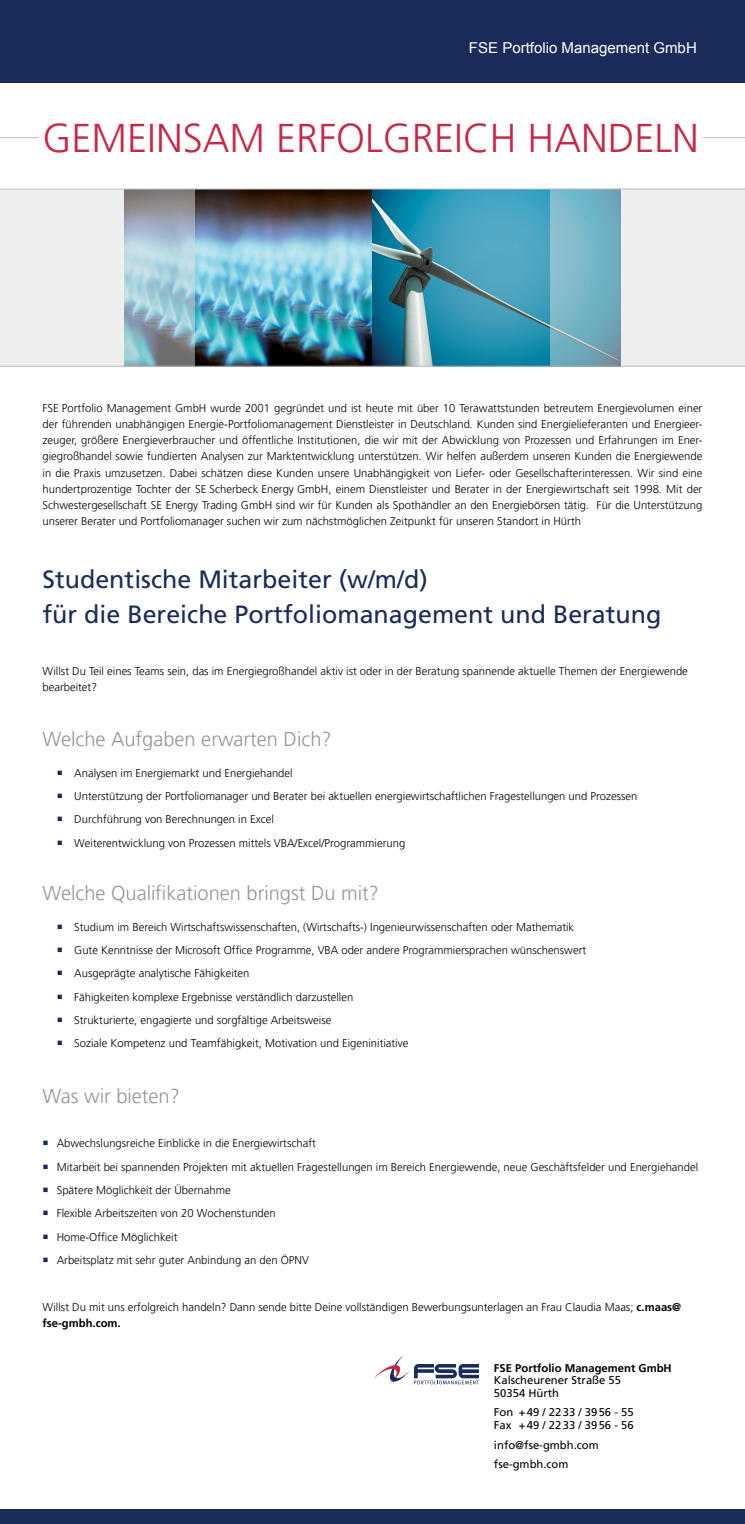
<style>
.page{position:relative;width:745px;height:1524px;background:#fff}
.page>*{position:absolute;margin:0;border:0;box-sizing:border-box;transform-origin:0 0}
.t1{font:300 40px "Frutiger LT Pro";color:#c42948}
.t2{font:25px/34.6px "Frutiger LT Com";color:#1b2c5b}
.t3{font:300 20px "Frutiger LT Pro";color:#939598}
.t4{font:15px "Arial";color:#fff}
.t5{font:300 11.25px/16.2px "Frutiger LT Pro";color:#000;text-align:justify}
.t6{font:11.25px/12.5px "Frutiger LT Com";color:#000}
.t7{font:700 11.25px "Frutiger LT Com";color:#000}
.s1{color:#1b2c5b}
.s2{font-family:"Frutiger LT Com";font-weight:700}
</style>
<div class="page">
<div style="left:0;top:0;width:744px;height:82px;background:#1b2c5b"></div>
<div style="left:0;top:1509px;width:744px;height:15px;background:#1b2c5b"></div>
<hr style="left:0;top:137px;width:39px;height:1px;background:#bcbec0">
<hr style="left:702px;top:137px;width:42px;height:1px;background:#bcbec0">
<svg style="left:374px;top:1356px;width:104px;height:29px"></svg>
<img style="left:195px;top:190px;width:354px;height:176px">
<svg style="left:0;top:190px;width:195px;height:176px;background:#cfd8dc"></svg>
<svg style="left:549px;top:190px;width:195px;height:176px;background:#c0d7dd"></svg>
<hr style="left:0;top:189px;width:744px;height:1px;background:#bcbec0">
<hr style="left:0;top:366px;width:744px;height:1px;background:#bcbec0">
<h3 class="t4" style="left:468px;top:38px;width:229px">FSE Portfolio Management GmbH</h3>
<h1 class="t1" style="left:43px;top:115px;width:657px">Gemeinsam erfolg reich handeln</h1>
<p class="t5" style="left:43px;top:400px;width:661px;text-indent:19px">Portfolio Management GmbH wurde 2001 gegründet und ist heute mit über 10 Terawattstunden betreutem Energievolumen einer der führenden unabhängigen Energie-Portfoliomanagement Dienstleister in Deutschland. Kunden sind Energielieferanten und Energieer&shy;zeuger, größere Energieverbraucher und öffentliche Institutionen, die wir mit der Abwicklung von Prozessen und Erfahrungen im Ener&shy;giegroßhandel sowie fundierten Analysen zur Marktentwicklung unterstützen. Wir helfen außerdem unseren Kunden die Energiewende in die Praxis umzusetzen. Dabei schätzen diese Kunden unsere Unabhängigkeit von Liefer- oder Gesellschafterinteressen. Wir sind eine hundertprozentige Tochter der SE-S</p>
<p class="t5" style="left:43px;top:400px;width:5px">FSE</p>
<p class="t5" style="left:43px;top:481px;width:661px;text-indent:172px">cherbeck -Energy GmbH, einem Dienstleister und Berater in der Energiewirtschaft seit 1998. M it der Schwestergesellschaft SE Energy Trading GmbH sind wir für Kunden als Spothändler an den Energiebörsen tätig. Für die Unterstützung unserer Berater und Portfoliomanager suchen wir zum nächstmöglichen Zeitpunkt für unseren Standort in H ürth</p>
<h2 class="t2" style="left:43px;top:562px;width:620px">Studentische Mitarbeiter (w/m/d)<br>für die Bereiche Portfoliomanagement und Beratung</h2>
<p class="t5" style="left:43px;top:663px;width:646px">Willst Du Teil eines Teams sein, das im Energiegroßhandel aktiv ist oder in der Beratung spannende aktuelle Themen der Energiewende bearbeitet?</p>
<h3 class="t3" style="left:43px;top:728px;width:290px">Welche Aufgaben erwarten Dich?</h3>
<p class="t5" style="left:57px;top:765px;width:237px"><span class="s1">○</span> Analysen im Energiemarkt und Energiehandel</p>
<p class="t5" style="left:57px;top:788px;width:582px"><span class="s1">○</span> Unterstützung der Portfoliomanager und Berater bei aktuellen energiewirtschaftlichen Fragestellungen und Prozessen</p>
<p class="t5" style="left:57px;top:811px;width:218px"><span class="s1">○</span> Durchführung von Berechnungen in Excel</p>
<p class="t5" style="left:57px;top:835px;width:350px"><span class="s1">○</span> Weiterentwicklung von Prozessen mittels VBA/Excel/Programmierung</p>
<h3 class="t3" style="left:43px;top:881px;width:337px">Welche Qualifikationen bringst Du mit?</h3>
<p class="t5" style="left:57px;top:918px;width:518px"><span class="s1">○</span> Studium im Bereich Wirtschaftswissenschaften, (Wirtschafts-) Ingenieurwissenschaften oder Mathematik</p>
<p class="t5" style="left:57px;top:942px;width:530px"><span class="s1">○</span> Gute Kenntnisse der M icrosoft Office Programme, VBA oder andere Programmiersprachen wünschenswert</p>
<p class="t5" style="left:57px;top:965px;width:194px"><span class="s1">○</span> Ausgeprägte analytische Fähigkeiten</p>
<p class="t5" style="left:57px;top:988px;width:298px"><span class="s1">○</span> Fähigkeiten komplexe Ergebnisse verständlich darzustellen</p>
<p class="t5" style="left:57px;top:1012px;width:276px"><span class="s1">○</span> Strukturierte, engagierte und sorgfältige Arbeitsweise</p>
<p class="t5" style="left:57px;top:1035px;width:353px"><span class="s1">○</span> Soziale Kompetenz und Teamfähigkeit, Motivation und Eigeninitiative</p>
<h3 class="t3" style="left:43px;top:1084px;width:139px">Was wir bieten?</h3>
<p class="t5" style="left:43px;top:1135px;width:274px"><span class="s1">○</span> Abwechslungsreiche Einblicke in die Energiewirtschaft</p>
<p class="t5" style="left:43px;top:1158px;width:656px"><span class="s1">○</span> M itarbeit bei spannenden Projekten mit aktuellen Fragestellungen im Bereich Energiewende, neue Geschäftsfelder und Energiehandel</p>
<p class="t5" style="left:43px;top:1182px;width:189px"><span class="s1">○</span> Spätere Möglichkeit der Übernahme</p>
<p class="t5" style="left:43px;top:1205px;width:234px"><span class="s1">○</span> Flexible Arbeitszeiten von 20 Wochenstunden</p>
<p class="t5" style="left:43px;top:1228px;width:136px"><span class="s1">○</span> Home-Office Möglichkeit</p>
<p class="t5" style="left:43px;top:1252px;width:268px"><span class="s1">○</span> Arbeitsplatz mit sehr guter Anbindung an den ÖPNV</p>
<p class="t5" style="left:43px;top:1298px;width:639px">Willst Du mit uns erfolgreich handeln? Dann sende bitte Deine vollständigen Bewerbungsunterlagen an Frau Claudia Maas; <span class="s2">c.maas@</span></p>
<p class="t7" style="left:43px;top:1316px;width:80px">fse-gmbh.com.</p>
<p class="t7" style="left:493px;top:1361px;width:179px">FSE Portfolio Management GmbH</p>
<p class="t6" style="left:493px;top:1374px;width:128px">Kalscheurener Straße 55<br>50354 Hürth</p>
<p class="t6" style="left:493px;top:1406px;width:141px">Fon +49 / 2233 / 3956 - 55<br>Fax +49 / 2233 / 3956 - 56</p>
<p class="t6" style="left:493px;top:1434px;width:106px;line-height:19.6px">info@fse-gmbh.com fse-gmbh.com</p>
</div>
